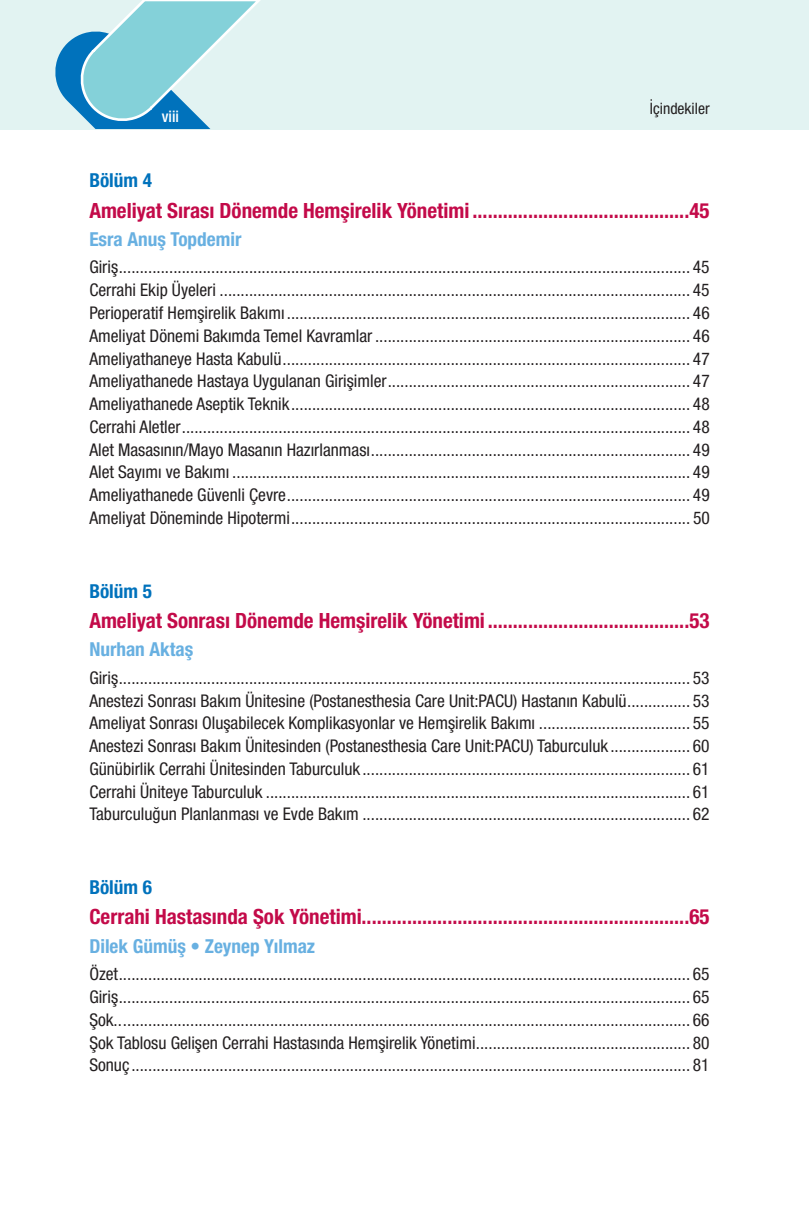
<style>
.page{position:relative;width:809px;height:1221px;background:#fff}
.page>*{position:absolute;margin:0;border:0;box-sizing:border-box;transform-origin:0 0}
.t1{font:700 21px "Helvetica 77 Cn";color:#c30a49}
.t2{font:700 19.25px "Helvetica 77 Cn";color:#68b0e1}
.t3{font:700 19.25px "Helvetica 77 Cn";color:#0072bc}
.t4{font:17.5px/22.8px "Helvetica 57 Cn";color:#231f20;text-align:justify}
.t5{font:15.75px "Helvetica 57 Cn";color:#231f20}
.t6{font:15.75px "Helvetica 67 Med Cn";color:#fff}
</style>
<div class="page">
<div style="left:0;top:0;width:808px;height:129px;background:#e2f3f2"></div>
<svg style="left:55px;top:0;width:206px;height:129px"></svg>
<p class="t6" style="left:162px;top:107px;width:19px">viii</p>
<p class="t5" style="left:650px;top:99px;width:61px">İçindekiler</p>
<p class="t3" style="left:89px;top:169px;width:64px">Bölüm 4</p>
<p class="t1" style="left:89px;top:197px;width:622px">Ameliyat Sırası Dönemde Hemşirelik Yönetimi ...........................................45</p>
<p class="t2" style="left:89px;top:227px;width:154px">Esra Anuş Topdemir</p>
<p class="t4" style="left:89px;top:256px;width:622px">Giriş........................................................................................................................................ 45<br>Cerrahi Ekip Üyeleri ................................................................................................................ 45<br>Perioperatif Hemşirelik Bakımı ................................................................................................ 46<br>Ameliyat Dönemi Bakımda Temel Kavramlar ........................................................................... 46<br>Ameliyathaneye Hasta Kabulü................................................................................................. 47<br>Ameliyathanede Hastaya Uygulanan Girişimler........................................................................ 47<br>Ameliyathanede Aseptik Teknik............................................................................................... 48<br>Cerrahi Aletler......................................................................................................................... 48<br>Alet Masasının/Mayo Masanın Hazırlanması............................................................................ 49<br>Alet Sayımı ve Bakımı ............................................................................................................. 49<br>Ameliyathanede Güvenli Çevre................................................................................................ 49<br>Ameliyat Döneminde Hipotermi............................................................................................... 50</p>
<p class="t3" style="left:89px;top:579px;width:64px">Bölüm 5</p>
<p class="t1" style="left:89px;top:607px;width:622px">Ameliyat Sonrası Dönemde Hemşirelik Yönetimi ........................................53</p>
<p class="t2" style="left:89px;top:637px;width:106px">Nurhan Aktaş</p>
<p class="t4" style="left:89px;top:666px;width:622px">Giriş........................................................................................................................................ 53<br>Anestezi Sonrası Bakım Ünitesine (Postanesthesia Care Unit:PACU) Hastanın Kabulü............... 53<br>Ameliyat Sonrası Oluşabilecek Komplikasyonlar ve Hemşirelik Bakımı .................................... 55<br>Anestezi Sonrası Bakım Ünitesinden (Postanesthesia Care Unit:PACU) Taburculuk ................... 60<br>Günübirlik Cerrahi Ünitesinden Taburculuk .............................................................................. 61<br>Cerrahi Üniteye Taburculuk ..................................................................................................... 61<br>Taburculuğun Planlanması ve Evde Bakım .............................................................................. 62</p>
<p class="t3" style="left:89px;top:875px;width:64px">Bölüm 6</p>
<p class="t1" style="left:89px;top:904px;width:622px">Cerrahi Hastasında Şok Yönetimi.................................................................65</p>
<p class="t2" style="left:89px;top:934px;width:227px">Dilek Gümüş • Zeynep Yılmaz</p>
<p class="t4" style="left:89px;top:962px;width:622px">Özet........................................................................................................................................ 65<br>Giriş........................................................................................................................................ 65<br>Şok......................................................................................................................................... 66<br>Şok Tablosu Gelişen Cerrahi Hastasında Hemşirelik Yönetimi................................................... 80<br>Sonuç..................................................................................................................................... 81</p>
</div>
